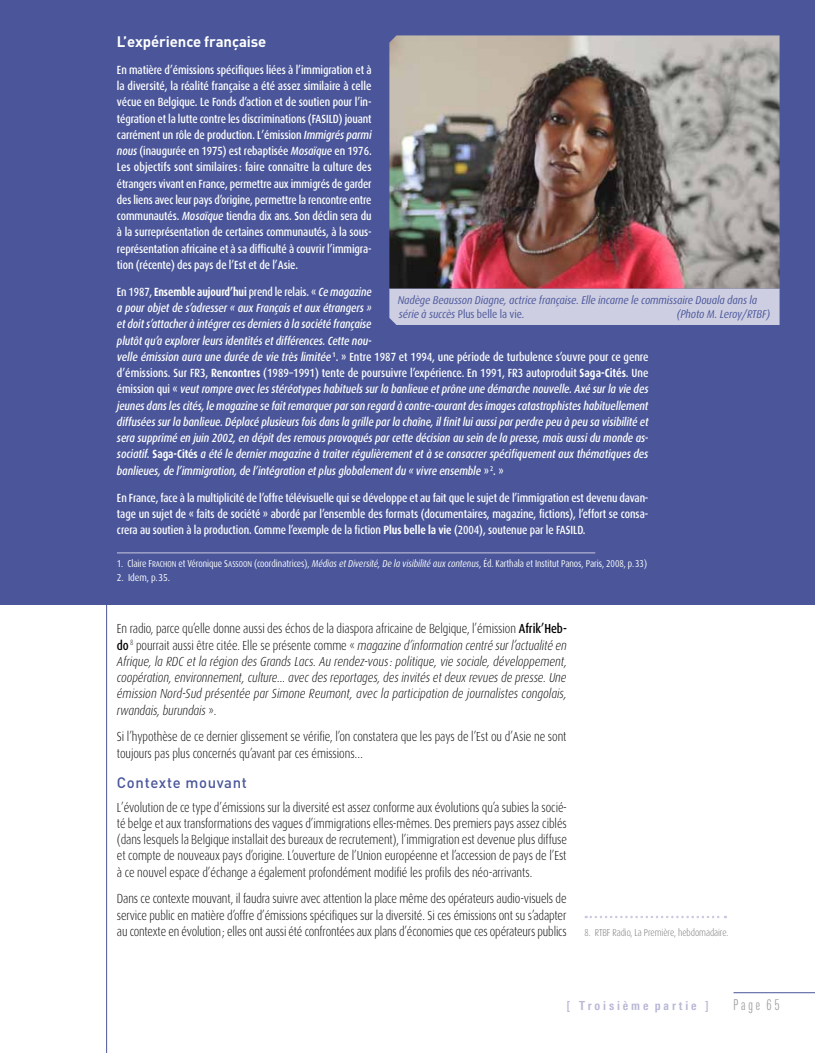
<style>
.page{position:relative;width:815px;height:1053px;background:#fff}
.page>*{position:absolute;margin:0;border:0;box-sizing:border-box;transform-origin:0 0}
.t1{font:700 15px "DIN Pro";letter-spacing:-.005em;color:#fff}
.t2{font:500 15px "DIN Pro";letter-spacing:.045em;color:#4a5699}
.t3{font:300 15px "LT Univers Comp";letter-spacing:.19em;color:#9c9e9f}
.t4{font:300 13.12px/16.2px "Dax";letter-spacing:-.005em;color:#000;scale:.84 1}
.t5{font:italic 300 13.12px/16.2px "Dax";color:#000;text-align:justify;scale:.84 1}
.t6{font:700 condensed 12.5px "LT Univers";color:#b8b7d6}
.t7{font:italic 500 11.88px/16.2px "Dax";letter-spacing:-.005em;color:#fff;scale:.83 1}
.t8{font:500 11.88px/16.2px "Dax";letter-spacing:-.005em;color:#fff;text-align:justify;scale:.84 1}
.t9{font:italic 11.25px/13.5px "Dax";letter-spacing:-.005em;color:#4a5699;scale:.89 1}
.t10{font:10px "Dax";letter-spacing:-.005em;color:#fff;scale:.84 1}
.t11{font:300 10px "Dax";letter-spacing:-.005em;color:#707172;scale:.84 1}
.t12{font:10px "Dax";letter-spacing:-.005em;color:#fff;scale:.89 1}
.s1{font-style:italic}
.s2{font-style:normal}
.s3{font-weight:700;font-style:normal}
.s4{font-weight:700}
.s5{font-family:"Dax Regular SC850";font-size:8.5px}
.s6{font-weight:500;font-style:normal}
</style>
<div class="page">
<div style="left:0;top:0;width:815px;height:604px;background:#4a5699"></div>
<hr style="left:106px;top:0;width:1px;height:1052px;background:#4a5699">
<hr style="left:733px;top:992px;width:82px;height:1px;background:#4a5699">
<hr style="left:117px;top:552px;width:478px;height:1px;background:#cac9e0">
<svg style="left:586px;top:915px;width:140px;height:3px"></svg>
<div style="left:389px;top:288px;width:391px;height:37px;background:#cdcee2"></div>
<img style="left:389px;top:35px;width:391px;height:253px">
<p class="t1" style="left:117px;top:31px;width:151px">L’expérience française</p>
<p class="t8" style="left:117px;top:62px;width:305px">En matière d’émissions spécifiques liées à l’immigration et à la diversité, la réalité française a été assez similaire à celle vécue en Belgique. Le Fonds d’action et de soutien pour l’in&shy;tégration et la lutte contre les discriminations (FASILD) jouant carrément un rôle de production. L’émission <span class="s1">Immigrés parmi nous</span> (inaugurée en 1975) est rebaptisée <span class="s1">Mosaïque</span> en 1976.<br>Les objectifs sont similaires : faire connaître la culture des étrangers vivant en France, permettre aux immigrés de garder des liens avec leur pays d’origine, permettre la rencontre entre communautés. <span class="s1">Mosaïque</span> tiendra dix ans. Son déclin sera du à la surreprésentation de certaines communautés, à la sous&shy;représentation africaine et à sa difficulté à couvrir l’immigra&shy;tion (récente) des pays de l’Est et de l’Asie.</p>
<p class="t7" style="left:117px;top:284px;width:642px"><span class="s2">En 1987,</span> <span class="s3">Ensemble aujourd’hui</span> <span class="s2">prend le relais. «</span> Ce magazine<br>a pour objet de s’adresser « aux Français et aux étrangers »<br>et doit s’attacher à intégrer ces derniers à la société française<br>plutôt qu’a explorer leurs identités et différences. Cette nou-<br>velle émission aura une durée de vie très limitée<sup>1</sup><span class="s2">. » Entre 1987 et 1994, une période de turbulence s’ouvre pour ce genre d’émissions. Sur FR3,</span> <span class="s3">Rencontres</span> <span class="s2">(1989–1991) tente de poursuivre l’expérience. En 1991, FR3 autoproduit</span> <span class="s3">Saga-Cités</span><span class="s2">. Une émission qui «</span> veut rompre avec les stéréotypes habituels sur la banlieue et prône une démarche nouvelle. Axé sur la vie des jeunes dans les cités, le magazine se fait remarquer par son regard à contre-courant des images catastrophistes habituellement diffusées sur la banlieue. Déplacé plusieurs fois dans la grille par la chaîne, il finit lui aussi par perdre peu à peu sa visibilité et sera supprimé en juin 2002, en dépit des remous provoqués par cette décision au sein de la presse, mais aussi du monde as&shy;sociatif. <span class="s3">Saga-Cités</span> a été le dernier magazine à traiter régulièrement et à se consacrer spécifiquement aux thématiques des banlieues, de l’immigration, de l’intégration et plus globalement du « vivre ensemble <span class="s2">»</span> <sup>2</sup><span class="s2">. »</span></p>
<p class="t8" style="left:117px;top:489px;width:634px">En France, face à la multiplicité de l’offre télévisuelle qui se développe et au fait que le sujet de l’immigration est devenu davan&shy;tage un sujet de « faits de société » abordé par l’ensemble des formats (documentaires, magazine, fictions), l’effort se consa&shy;crera au soutien à la production. Comme l’exemple de la fiction <span class="s4">Plus belle la vie</span> (2004), soutenue par le FASILD.</p>
<p class="t10" style="left:117px;top:558px;width:633px">1. Claire F<span class="s5">RACHON</span> et Véronique S<span class="s5">ASSOON</span> (coordinatrices), <span class="s1">Médias et Diversité, De la visibilité aux contenus</span>, Éd. Karthala et Institut Panos, Paris, 2008, p.33)</p>
<p class="t12" style="left:117px;top:572px;width:61px">2. Idem, p.35.</p>
<p class="t9" style="left:398px;top:294px;width:405px">Nadège Beausson Diagne, actrice française. Elle incarne le commissaire Douala dans la série à succès <span class="s2">Plus belle la vie</span>.</p>
<p class="t9" style="left:677px;top:307px;width:106px">(Photo M. Leroy/RTBF)</p>
<p class="t5" style="left:117px;top:620px;width:537px"><span class="s2">En radio, parce qu’elle donne aussi des échos de la diaspora africaine de Belgique, l’émission</span> <span class="s6">Afrik’Heb&shy;do</span> <sup>8</sup> <span class="s2">pourrait aussi être citée. Elle se présente comme «</span> magazine d’information centré sur l’actualité en Afrique, la RDC et la région des Grands Lacs. Au rendez-vous: politique, vie sociale, développement, coopération, environnement, culture... avec des reportages, des invités et deux revues de presse. Une émission Nord-Sud présentée par Simone Reumont, avec la participation de journalistes congolais, rwandais, burundais <span class="s2">».</span></p>
<p class="t4" style="left:117px;top:729px;width:537px">Si l’hypothèse de ce dernier glissement se vérifie, l’on constatera que les pays de l’Est ou d’Asie ne sont toujours pas plus concernés qu’avant par ces émissions…</p>
<p class="t2" style="left:117px;top:772px;width:132px">Contexte mouvant</p>
<p class="t4" style="left:117px;top:799px;width:537px">L’évolution de ce type d’émissions sur la diversité est assez conforme aux évolutions qu’a subies la socié&shy;té belge et aux transformations des vagues d’immigrations elles-mêmes. Des premiers pays assez ciblés (dans lesquels la Belgique installait des bureaux de recrutement), l’immigration est devenue plus diffuse et compte de nouveaux pays d’origine. L’ouverture de l’Union européenne et l’accession de pays de l’Est à ce nouvel espace d’échange a également profondément modifié les profils des néo-arrivants.</p>
<p class="t4" style="left:117px;top:890px;width:537px;text-align:justify">Dans ce contexte mouvant, il faudra suivre avec attention la place même des opérateurs audio-visuels de service public en matière d’offre d’émissions spécifiques sur la diversité. Si ces émissions ont su s’adapter au contexte en évolution; elles ont aussi été confrontées aux plans d’économies que ces opérateurs publics</p>
<p class="t11" style="left:584px;top:926px;width:173px">8. RTBF Radio, La Première, hebdomadaire.</p>
<p class="t6" style="left:567px;top:998px;width:143px">[ T roisième partie ]</p>
<p class="t3" style="left:733px;top:996px;width:48px">Page 65</p>
</div>
